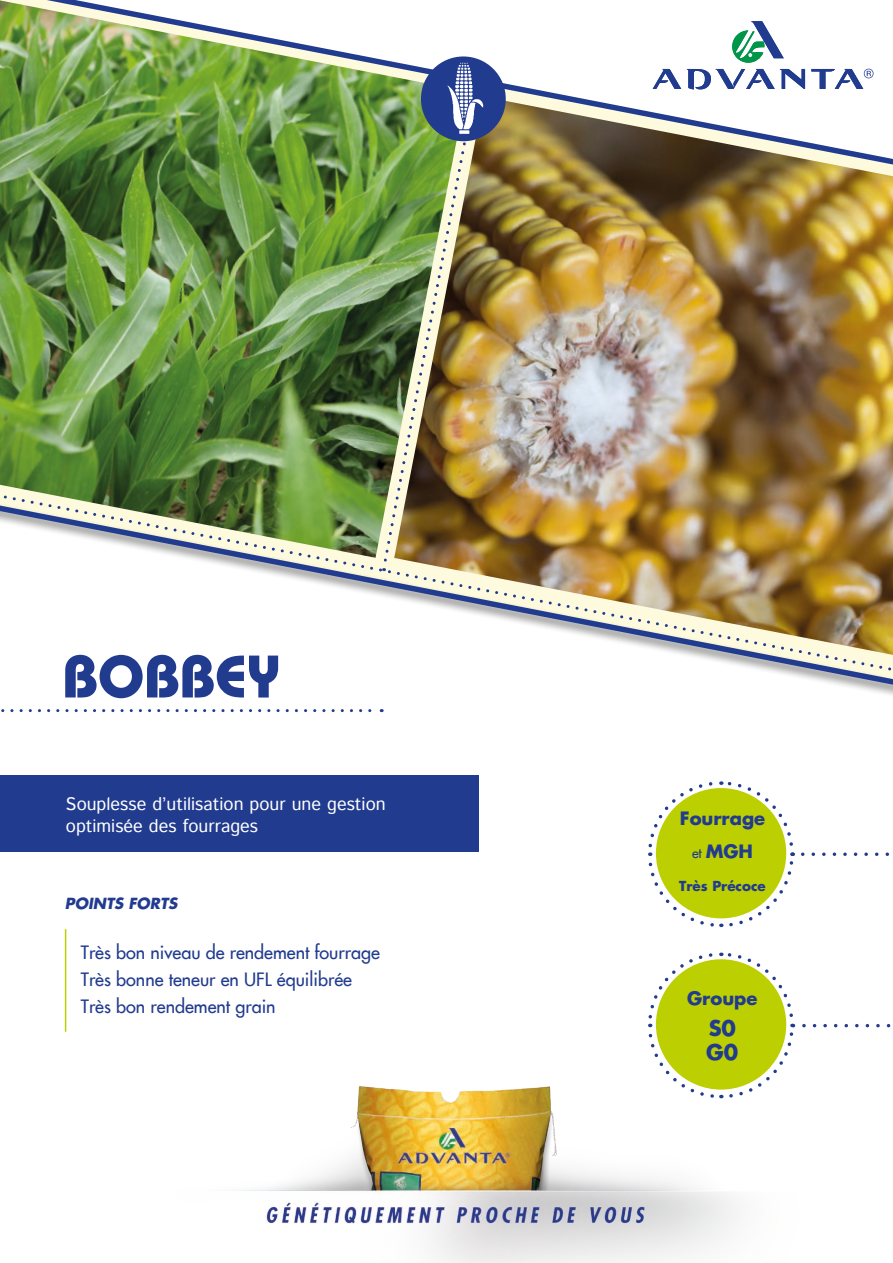
<style>
.page{position:relative;width:893px;height:1263px;background:#fff}
.page>*{position:absolute;margin:0;border:0;box-sizing:border-box;transform-origin:0 0}
.t1{font:700 60px "Bauhaus IT Cby BT";color:#213b8f}
.t2{font:700 21px "Futura";color:#213b8f}
.t3{font:18px "Futura";color:#213b8f}
.t4{font:18px/21.6px "Istok Web";color:#fff}
.t5{font:700 18px "Futura";color:#213b8f}
.t6{font:italic 700 15px "Futura";color:#213b8f}
.t7{font:700 13.5px "Futura";color:#213b8f}
.s1{font-weight:400;font-size:13.5px}
</style>
<div class="page">
<svg style="left:190px;top:558px;width:703px;height:127px"></svg>
<svg style="left:495px;top:21px;width:379px;height:76px"></svg>
<div style="left:0;top:775px;width:478px;height:76px;background:#213b8f"></div>
<img style="left:235px;top:1086px;width:502px;height:177px">
<hr style="left:65px;top:929px;width:1px;height:103px;background:#bccf00">
<svg style="left:646px;top:952px;width:245px;height:148px"></svg>
<svg style="left:1px;top:709px;width:381px;height:3px"></svg>
<svg style="left:648px;top:781px;width:147px;height:147px"></svg>
<svg style="left:803px;top:852px;width:86px;height:4px"></svg>
<img style="left:0;top:0;width:447px;height:558px">
<img style="left:394px;top:97px;width:499px;height:558px">
<div style="left:421px;top:56px;width:85px;height:85px;background:#213b8f;border-radius:50%"></div>
<svg style="left:448px;top:63px;width:35px;height:71px"></svg>
<p class="t1" style="left:62px;top:640px;width:220px">BOBBEY</p>
<p class="t4" style="left:66px;top:793px;width:321px">Souplesse d’utilisation pour une gestion optimisée des fourrages</p>
<p class="t6" style="left:65px;top:893px;width:114px">POINTS FORTS</p>
<p class="t3" style="left:81px;top:941px;width:301px">Très bon niveau de rendement fourrage</p>
<p class="t3" style="left:81px;top:968px;width:273px">Très bonne teneur en UFL équilibrée</p>
<p class="t3" style="left:81px;top:995px;width:196px">Très bon rendement grain</p>
<p class="t5" style="left:680px;top:806px;width:87px">Fourrage</p>
<p class="t5" style="left:692px;top:839px;width:63px"><span class="s1">et</span> MGH</p>
<p class="t7" style="left:679px;top:877px;width:88px">Très Précoce</p>
<p class="t5" style="left:687px;top:986px;width:72px">Groupe</p>
<p class="t2" style="left:709px;top:1014px;width:29px">S0</p>
<p class="t2" style="left:706px;top:1038px;width:34px">G0</p>
</div>
